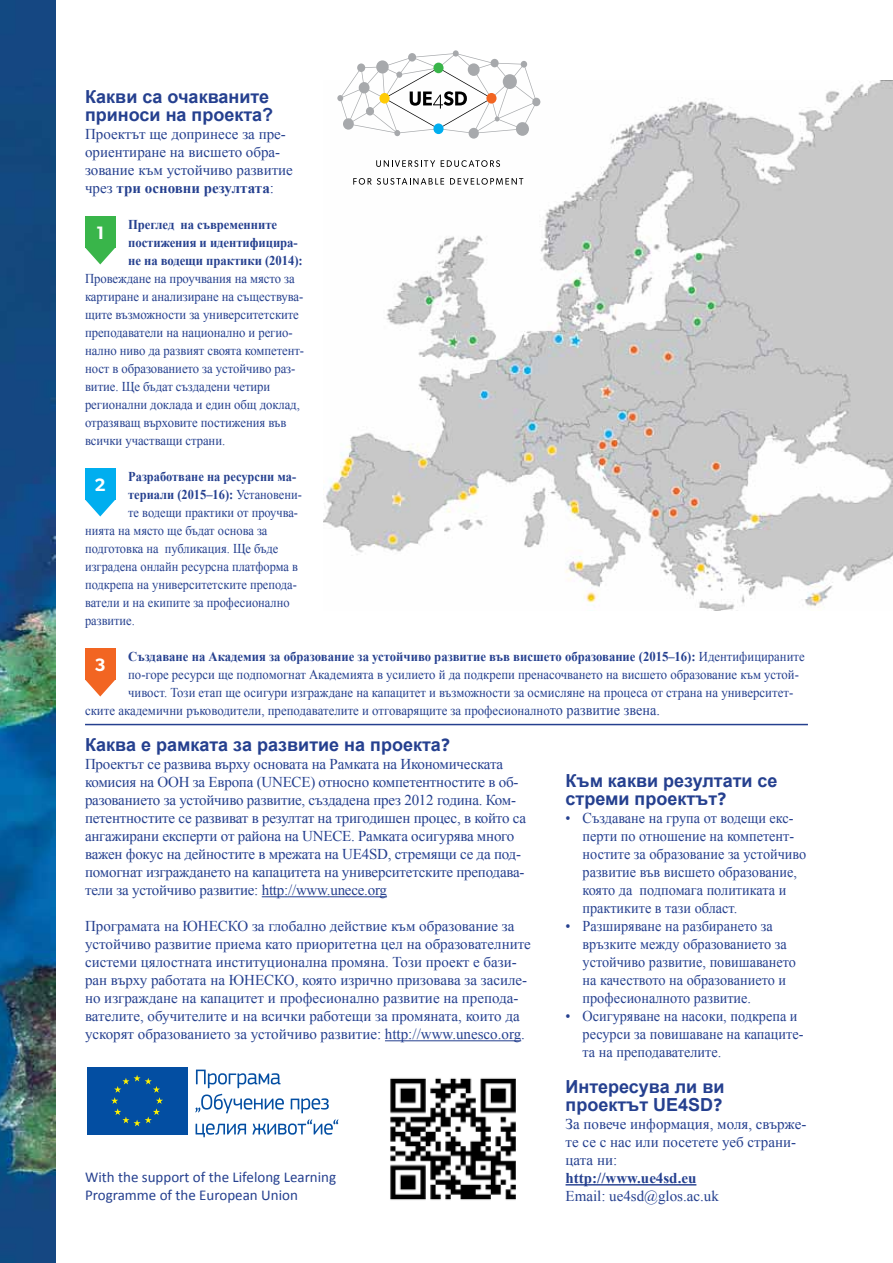
<style>
.page{position:relative;width:893px;height:1263px;background:#fff}
.page>*{position:absolute;margin:0;border:0;box-sizing:border-box;transform-origin:0 0}
.t1{font:700 18px/18px "Arial";color:#25408f}
.t2{font:600 18px "Gibson";color:#fff}
.t3{font:15px/18px "Times New Roman";color:#25408f}
.t4{font:15px/18px "Times New Roman";color:#25408f;scale:.95 1}
.t5{font:15px/18px "Calibri";color:#25408f}
.t6{font:700 15px "Times New Roman";color:#25408f}
.t7{font:13.5px/18px "Times New Roman";color:#25408f;scale:.94 1}
.t8{font:13.5px "Times New Roman";color:#25408f;scale:.92 1}
.t9{font:700 13.5px/18px "Times New Roman";color:#25408f;scale:.94 1}
.t10{font:13.5px "Times New Roman";color:#25408f;scale:.95 1}
.t11{font:700 13.5px "Times New Roman";color:#25408f;scale:.92 1}
.s1{font-weight:700}
.s2{font-weight:400}
.s3{font-size:15px}
.s4{font-family:"Gibson";font-weight:600}
</style>
<div class="page">
<img style="left:323px;top:81px;width:570px;height:529px">
<img style="left:0;top:0;width:55px;height:1263px">
<div style="left:85px;top:216px;width:30px;height:31px;background:#39b54a"></div>
<svg style="left:85px;top:247px;width:30px;height:17px"></svg>
<div style="left:85px;top:468px;width:30px;height:31px;background:#00aeef"></div>
<svg style="left:85px;top:499px;width:30px;height:17px"></svg>
<div style="left:85px;top:648px;width:30px;height:31px;background:#f26522"></div>
<svg style="left:85px;top:679px;width:30px;height:17px"></svg>
<svg style="left:337px;top:50px;width:203px;height:89px"></svg>
<div style="left:433px;top:63px;width:11px;height:10px;background:#39b54a;border-radius:50%"></div>
<div style="left:486px;top:93px;width:10px;height:11px;background:#f26522;border-radius:50%"></div>
<div style="left:433px;top:123px;width:11px;height:11px;background:#00aeef;border-radius:50%"></div>
<div style="left:379px;top:93px;width:11px;height:11px;background:#ffcb05;border-radius:50%"></div>
<svg style="left:376px;top:160px;width:59px;height:7px"></svg>
<svg style="left:441px;top:160px;width:59px;height:7px"></svg>
<svg style="left:353px;top:178px;width:91px;height:7px"></svg>
<svg style="left:450px;top:178px;width:73px;height:7px"></svg>
<hr style="left:566px;top:1184px;width:130px;height:1px;background:#25408f">
<hr style="left:262px;top:896px;width:125px;height:1px;background:#25408f">
<hr style="left:385px;top:1040px;width:136px;height:1px;background:#25408f">
<hr style="left:85px;top:724px;width:723px;height:1px;background:#25408f">
<img style="left:390px;top:1078px;width:126px;height:122px">
<div style="left:87px;top:1067px;width:101px;height:67px;background:#034ea2"></div>
<svg style="left:111px;top:1075px;width:52px;height:51px"></svg>
<svg style="left:196px;top:1069px;width:85px;height:19px"></svg>
<svg style="left:195px;top:1094px;width:89px;height:19px"></svg>
<svg style="left:291px;top:1098px;width:38px;height:15px"></svg>
<svg style="left:196px;top:1123px;width:50px;height:14px"></svg>
<svg style="left:252px;top:1119px;width:86px;height:16px"></svg>
<p class="t1" style="left:85px;top:88px;width:190px">Какви са очакваните приноси на проекта?</p>
<p class="t3" style="left:85px;top:125px;width:209px">Проектът ще допринесе за пре&shy;ориентиране на висшето обра&shy;зование към устойчиво развитие чрез <span class="s1">три основни резултата</span>:</p>
<p class="t2" style="left:96px;top:222px;width:10px">1</p>
<p class="t9" style="left:128px;top:215px;width:187px">Преглед на съвременните постижения и идентифицира&shy;не на водещи практики (2014):</p>
<p class="t7" style="left:85px;top:269px;width:235px">Провеждане на проучвания на място за картиране и анализиране на съществува&shy;щите възможности за университетските преподаватели на национално и регио&shy;нално ниво да развият своята компетент&shy;ност в образованието за устойчиво раз&shy;витие. Ще бъдат създадени четири регионални доклада и един общ доклад, отразяващ върховите постижения във всички участващи страни.</p>
<p class="t2" style="left:95px;top:474px;width:13px">2</p>
<p class="t11" style="left:128px;top:467px;width:184px">Разработване на ресурсни ма-</p>
<p class="t11" style="left:128px;top:485px;width:190px">териали (2015–16): <span class="s2">Установени-</span></p>
<p class="t8" style="left:128px;top:503px;width:186px">те водещи практики от проучва-</p>
<p class="t8" style="left:85px;top:521px;width:200px">нията на място ще бъдат основа за</p>
<p class="t8" style="left:85px;top:539px;width:212px">подготовка на публикация. Ще бъде</p>
<p class="t8" style="left:85px;top:557px;width:233px">изградена онлайн ресурсна платформа в</p>
<p class="t8" style="left:85px;top:575px;width:232px">подкрепа на университетските препода-</p>
<p class="t8" style="left:85px;top:593px;width:224px">ватели и на екипите за професионално</p>
<p class="t8" style="left:85px;top:611px;width:56px">развитие.</p>
<p class="t2" style="left:95px;top:654px;width:13px">3</p>
<p class="t9" style="left:128px;top:647px;width:721px">Създаване на Академия за образование за устойчиво развитие във висшето образование (2015–16): <span class="s2">Идентифицираните</span></p>
<p class="t7" style="left:128px;top:665px;width:715px">по-горе ресурси ще подпомогнат Академията в усилието й да подкрепи пренасочването на висшето образование към устой-</p>
<p class="t7" style="left:128px;top:683px;width:709px">чивост. Този етап ще осигури изграждане на капацитет и възможности за осмисляне на процеса от страна на университет-</p>
<p class="t10" style="left:85px;top:701px;width:607px">ските академични ръководители, преподавателите и отговарящите за професионално<span class="s3">то развитие звена.</span></p>
<p class="t1" style="left:85px;top:736px;width:367px">Каква е рамката за развитие на проекта<span class="s4">?</span></p>
<p class="t3" style="left:85px;top:755px;width:443px">Проектът се развива върху основата на Рамката на Икономическата комисия на ООН за Европа (UNECE) относно компетентностите в об&shy;разованието за устойчиво развитие, създадена през 2012 година. Ком&shy;петентностите се развиват в резултат на тригодишен процес, в който са ангажирани експерти от района на UNECE. Рамката осигурява много важен фокус на дейностите в мрежата на UE4SD, стремящи се да под&shy;помогнат изграждането на капацитета на университетските преподава&shy;тели за устойчиво развитие: http://www.unece.org</p>
<p class="t3" style="left:85px;top:917px;width:447px">Програмата на ЮНЕСКО за глобално действие към образование за устойчиво развитие приема като приоритетна цел на образователните системи цялостната институционална промяна. Този проект е бази&shy;ран върху работата на ЮНЕСКО, която изрично призовава за засиле&shy;но изграждане на капацитет и професионално развитие на препода&shy;вателите, обучителите и на всички работещи за промяната, които да ускорят образованието за устойчиво развитие: http://www.unesco.org.</p>
<p class="t5" style="left:85px;top:1168px;width:253px">With the support of the Lifelong Learning<br>Programme of the European Union</p>
<p class="t1" style="left:566px;top:772px;width:214px">Към какви резултати се стреми проектът<span class="s4">?</span></p>
<p class="t4" style="left:583px;top:809px;width:237px;text-indent:-17px">• Създаване на група от водещи екс&shy;перти по отношение на компетент&shy;ностите за образование за устойчиво развитие във висшето образование, която да подпомага политиката и практиките в тази област.</p>
<p class="t4" style="left:583px;top:917px;width:226px;text-indent:-17px">• Разширяване на разбирането за връзките между образованието за устойчиво развитие, повишаването на качеството на образованието и професионалното развитие.</p>
<p class="t4" style="left:583px;top:1007px;width:234px;text-indent:-17px">• Осигуряване на насоки, подкрепа и ресурси за повишаване на капаците&shy;та на преподавателите.</p>
<p class="t1" style="left:566px;top:1078px;width:160px">Интересува ли ви проектът UE4SD<span class="s4">?</span></p>
<p class="t3" style="left:566px;top:1115px;width:242px">За повече информация, моля, свърже&shy;те се с нас или посетете уеб страни&shy;цата ни:</p>
<p class="t6" style="left:566px;top:1168px;width:132px">http://www.ue4sd.eu</p>
<p class="t3" style="left:566px;top:1187px;width:155px">Email: ue4sd@glos.ac.uk</p>
</div>
